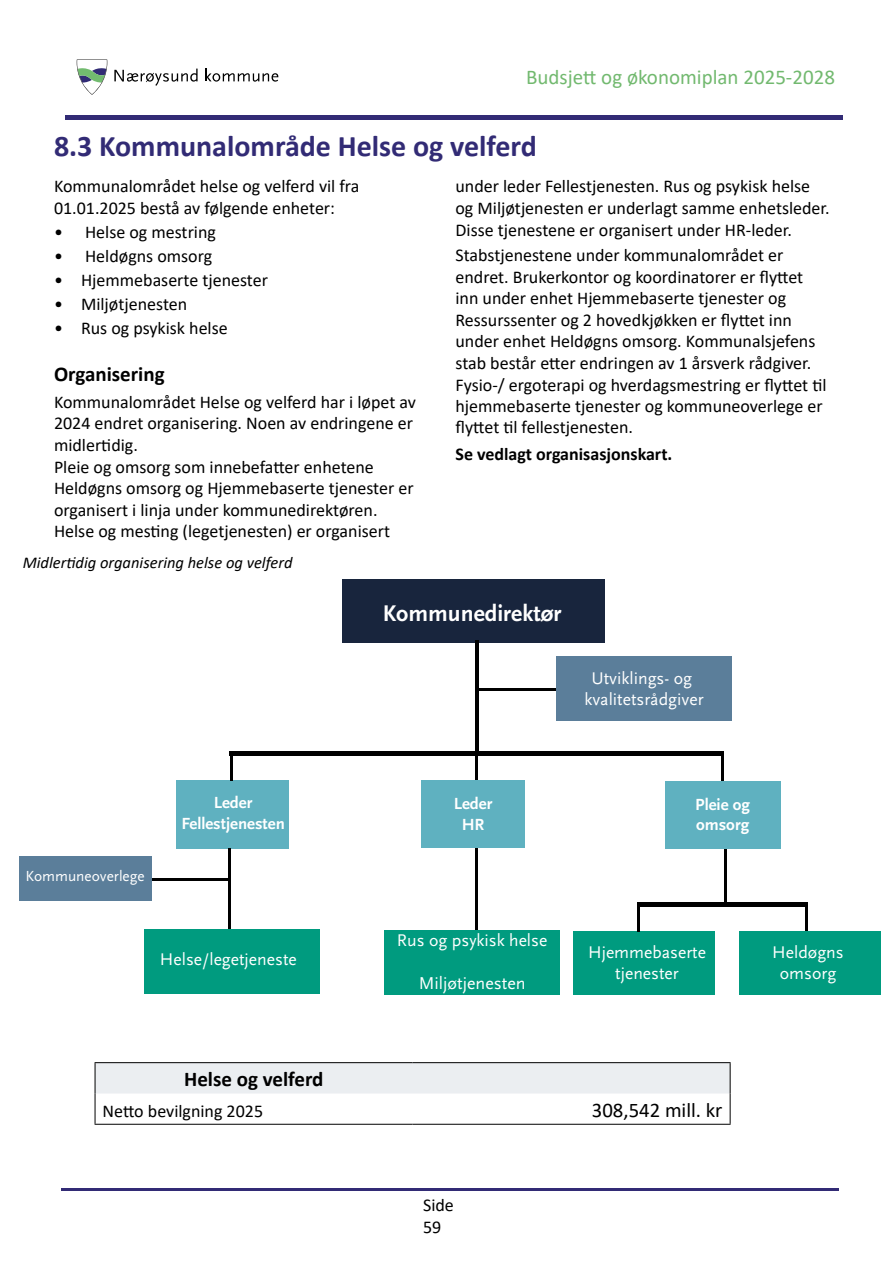
<style>
.page{position:relative;width:893px;height:1263px;background:#fff}
.page>*{position:absolute;margin:0;border:0;box-sizing:border-box;transform-origin:0 0}
.t1{font:700 30px "Calibri";color:#322b75}
.t2{font:700 23.7px "Scala Sans Pro";color:#fff}
.t3{font:21px "Calibri";color:#72b96f}
.t4{font:700 21px "Calibri";color:#000}
.t5{font:20.85px "Calibri";color:#000}
.t6{font:18px/21.6px "Calibri";color:#000}
.t7{font:700 18px "Calibri";color:#000}
.t8{font:18px "Scala Sans Pro";color:#fff}
.t9{font:17.7px/21.1px "Scala Sans Pro";color:#fff;text-align:center}
.t10{font:700 16.8px/20.2px "Scala Sans Pro";color:#fff;text-align:center}
.t11{font:italic 16.5px "Calibri";color:#000}
.t12{font:15.3px "Scala Sans Pro";color:#fff}
</style>
<div class="page">
<hr style="left:65px;top:116px;width:778px;height:4px;background:#322b75">
<svg style="left:77px;top:60px;width:30px;height:35px"></svg>
<svg style="left:114px;top:69px;width:84px;height:17px"></svg>
<svg style="left:205px;top:69px;width:73px;height:13px"></svg>
<hr style="left:61px;top:1188px;width:778px;height:3px;background:#322b75">
<div style="left:342px;top:579px;width:262px;height:64px;background:#18253d"></div>
<hr style="left:475px;top:640px;width:3px;height:116px;background:#000">
<div style="left:176px;top:780px;width:112px;height:69px;background:#5fb1c0"></div>
<div style="left:421px;top:780px;width:104px;height:68px;background:#5fb1c0"></div>
<div style="left:665px;top:780px;width:115px;height:68px;background:#5fb1c0"></div>
<hr style="left:230px;top:751px;width:494px;height:4px;background:#000">
<hr style="left:475px;top:849px;width:3px;height:81px;background:#000">
<div style="left:573px;top:932px;width:142px;height:63px;background:#009b7f"></div>
<div style="left:384px;top:930px;width:176px;height:65px;background:#009b7f"></div>
<hr style="left:475px;top:755px;width:3px;height:25px;background:#000">
<hr style="left:230px;top:756px;width:3px;height:24px;background:#000">
<hr style="left:721px;top:756px;width:3px;height:24px;background:#000">
<hr style="left:724px;top:849px;width:3px;height:54px;background:#000">
<hr style="left:637px;top:903px;width:171px;height:4px;background:#000">
<hr style="left:637px;top:907px;width:3px;height:25px;background:#000">
<hr style="left:805px;top:907px;width:3px;height:25px;background:#000">
<div style="left:739px;top:932px;width:142px;height:63px;background:#009b7f"></div>
<hr style="left:228px;top:848px;width:2px;height:81px;background:#000">
<div style="left:144px;top:929px;width:175px;height:65px;background:#009b7f"></div>
<hr style="left:479px;top:689px;width:78px;height:2px;background:#000">
<div style="left:556px;top:656px;width:176px;height:65px;background:#5b7e9a"></div>
<hr style="left:150px;top:878px;width:78px;height:3px;background:#000">
<div style="left:19px;top:856px;width:132px;height:45px;background:#5b7e9a"></div>
<div style="left:96px;top:1063px;width:634px;height:30px;background:#ebeef1"></div>
<hr style="left:95px;top:1063px;width:1px;height:30px;background:#000">
<hr style="left:95px;top:1062px;width:318px;height:1px;background:#000">
<hr style="left:413px;top:1062px;width:318px;height:1px;background:#000">
<hr style="left:730px;top:1063px;width:1px;height:30px;background:#000">
<hr style="left:95px;top:1093px;width:1px;height:31px;background:#000">
<hr style="left:95px;top:1124px;width:318px;height:1px;background:#000">
<hr style="left:413px;top:1124px;width:318px;height:1px;background:#000">
<hr style="left:730px;top:1093px;width:1px;height:31px;background:#000">
<p class="t3" style="left:526px;top:62px;width:310px">Budsjett og økonomiplan 2025-2028</p>
<h1 class="t1" style="left:54px;top:124px;width:485px">8.3 Kommunalområde Helse og velferd</h1>
<p class="t6" style="left:54px;top:175px;width:307px">Kommunalområdet helse og velferd vil fra<br>01.01.2025 bestå av følgende enheter:</p>
<p class="t6" style="left:54px;top:221px;width:164px">• Helse og mestring</p>
<p class="t6" style="left:54px;top:245px;width:160px">• Heldøgns omsorg</p>
<p class="t6" style="left:54px;top:269px;width:216px">• Hjemmebaserte tjenester</p>
<p class="t6" style="left:54px;top:293px;width:135px">• Miljøtjenesten</p>
<p class="t6" style="left:54px;top:317px;width:175px">• Rus og psykisk helse</p>
<p class="t4" style="left:54px;top:359px;width:112px">Organisering</p>
<p class="t6" style="left:54px;top:390px;width:363px">Kommunalområdet Helse og velferd har i løpet av 2024 endret organisering. Noen av endringene er midlertidig.<br>Pleie og omsorg som innebefatter enhetene Heldøgns omsorg og Hjemmebaserte tjenester er organisert i linja under kommunedirektøren.<br>Helse og mesting (legetjenesten) er organisert</p>
<p class="t11" style="left:23px;top:551px;width:271px">Midlertidig organisering helse og velferd</p>
<p class="t6" style="left:455px;top:175px;width:376px">under leder Fellestjenesten. Rus og psykisk helse og Miljøtjenesten er underlagt samme enhetsleder.<br>Disse tjenestene er organisert under HR-leder.</p>
<p class="t6" style="left:455px;top:244px;width:372px">Stabstjenestene under kommunalområdet er endret. Brukerkontor og koordinatorer er flyttet inn under enhet Hjemmebaserte tjenester og Ressurssenter og 2 hovedkjøkken er flyttet inn under enhet Heldøgns omsorg. Kommunalsjefens stab består etter endringen av 1 årsverk rådgiver.<br>Fysio-/ ergoterapi og hverdagsmestring er flyttet til hjemmebaserte tjenester og kommuneoverlege er flyttet til fellestjenesten.</p>
<p class="t7" style="left:455px;top:442px;width:218px">Se vedlagt organisasjonskart.</p>
<h2 class="t2" style="left:383px;top:599px;width:180px">Kommunedirektør</h2>
<p class="t9" style="left:584px;top:667px;width:121px">Utviklings- og kvalitetsrådgiver</p>
<p class="t12" style="left:25px;top:867px;width:121px">Kommuneoverlege</p>
<p class="t10" style="left:181px;top:793px;width:105px">Leder<br>Fellestjenesten</p>
<p class="t10" style="left:454px;top:794px;width:40px">Leder<br>HR</p>
<p class="t10" style="left:695px;top:794px;width:56px;text-align:left">Pleie og omsorg</p>
<p class="t9" style="left:160px;top:949px;width:138px">Helse/legetjeneste</p>
<p class="t9" style="left:397px;top:930px;width:152px">Rus og psykisk helse</p>
<p class="t8" style="left:419px;top:973px;width:108px">Miljøtjenesten</p>
<p class="t9" style="left:588px;top:942px;width:119px">Hjemmebaserte tjenester</p>
<p class="t9" style="left:772px;top:942px;width:73px">Heldøgns omsorg</p>
<p class="t4" style="left:184px;top:1064px;width:141px">Helse og velferd</p>
<p class="t6" style="left:103px;top:1099px;width:162px">Netto bevilgning 2025</p>
<p class="t5" style="left:592px;top:1095px;width:132px">308,542 mill. kr</p>
<p class="t6" style="left:423px;top:1194px;width:32px">Side<br>59</p>
</div>
